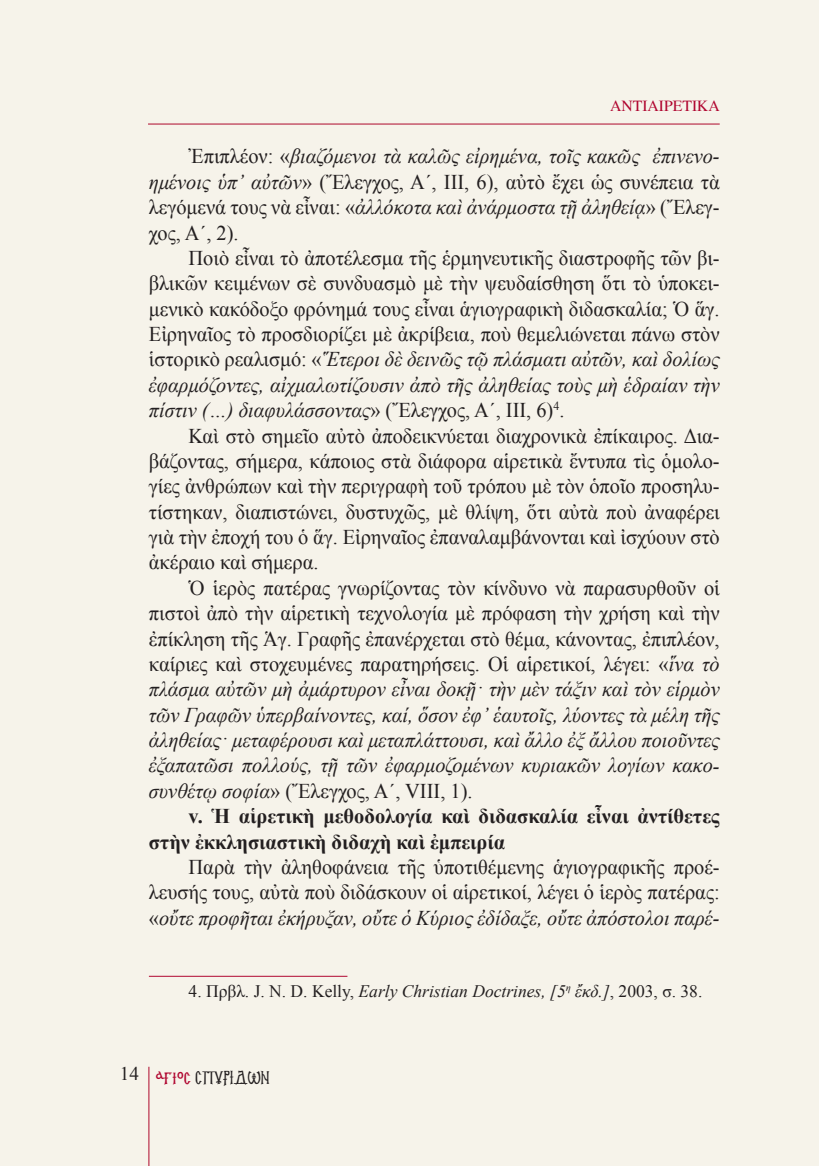
<style>
.page{position:relative;width:819px;height:1166px;background:#f6f3ea}
.page>*{position:absolute;margin:0;border:0;box-sizing:border-box;transform-origin:0 0}
.t1{font:21px/25.4px "Times New Roman";color:#231f20;text-align:justify}
.t2{font:italic 21px/25.4px "Times New Roman";color:#231f20;text-align:justify}
.t3{font:700 21px/25.4px "Times New Roman";color:#231f20}
.t4{font:italic 17.5px "Times New Roman";color:#231f20}
.t5{font:17.5px "PF Konstantinople";color:#231f20}
.t6{font:15.75px "Tempora LGC Uni";color:#b00630}
.s1{font-style:italic}
.s2{font-style:normal}
.s3{font-size:21px;color:#b00630}
</style>
<div class="page">
<hr style="left:148px;top:1067px;width:1px;height:99px;background:#ae082c">
<hr style="left:148px;top:124px;width:571px;height:1px;background:#ae082c">
<hr style="left:149px;top:976px;width:198px;height:1px;background:#b00630">
<p class="t6" style="left:610px;top:94px;width:111px">ΑΝΤΙΑΙΡΕΤΙΚΑ</p>
<p class="t1" style="left:149px;top:143px;width:572px;text-indent:40px">Ἐπιπλέον: «<span class="s1">βιαζόμενοι τὰ καλῶς εἰρημένα, τοῖς κακῶς ἐπινενο&shy;ημένοις ὑπ᾽ αὐτῶν</span>» (Ἔλεγχος, Α΄, ΙΙΙ, 6), αὐτὸ ἔχει ὡς συνέπεια τὰ λεγόμενά τους νὰ εἶναι: «<span class="s1">ἀλλόκοτα καὶ ἀνάρμοστα τῇ ἀληθείᾳ</span>» (Ἔλεγ&shy;χος, Α΄, 2).</p>
<p class="t1" style="left:149px;top:245px;width:572px;text-indent:40px">Ποιὸ εἶναι τὸ ἀποτέλεσμα τῆς ἑρμηνευτικῆς διαστροφῆς τῶν βι&shy;βλικῶν κειμένων σὲ συνδυασμὸ μὲ τὴν ψευδαίσθηση ὅτι τὸ ὑποκει&shy;μενικὸ κακόδοξο φρόνημά τους εἶναι ἁγιογραφικὴ διδασκαλία; Ὁ ἅγ.<br>Εἰρηναῖος τὸ προσδιορίζει μὲ ἀκρίβεια, ποὺ θεμελιώνεται πάνω στὸν ἱστορικὸ ρεαλισμό: «<span class="s1">Ἕτεροι δὲ δεινῶς τῷ πλάσματι αὐτῶν, καὶ δολίως ἐφαρμόζοντες, αἰχμαλωτίζουσιν ἀπὸ τῆς ἀληθείας τοὺς μὴ ἑδραίαν τὴν πίστιν (…) διαφυλάσσοντας</span>» (Ἔλεγχος, Α΄, ΙΙΙ, 6)<sup>4</sup>.</p>
<p class="t1" style="left:149px;top:422px;width:572px;text-indent:40px">Καὶ στὸ σημεῖο αὐτὸ ἀποδεικνύεται διαχρονικὰ ἐπίκαιρος. Δια&shy;βάζοντας, σήμερα, κάποιος στὰ διάφορα αἱρετικὰ ἔντυπα τὶς ὁμολο&shy;γίες ἀνθρώπων καὶ τὴν περιγραφὴ τοῦ τρόπου μὲ τὸν ὁποῖο προσηλυ&shy;τίστηκαν, διαπιστώνει, δυστυχῶς, μὲ θλίψη, ὅτι αὐτὰ ποὺ ἀναφέρει γιὰ τὴν ἐποχή του ὁ ἅγ. Εἰρηναῖος ἐπαναλαμβάνονται καὶ ἰσχύουν στὸ ἀκέραιο καὶ σήμερα.</p>
<p class="t2" style="left:149px;top:575px;width:572px;text-indent:40px"><span class="s2">Ὁ ἱερὸς πατέρας γνωρίζοντας τὸν κίνδυνο νὰ παρασυρθοῦν οἱ πιστοὶ ἀπὸ τὴν αἱρετικὴ τεχνολογία μὲ πρόφαση τὴν χρήση καὶ τὴν ἐπίκληση τῆς Ἁγ. Γραφῆς ἐπανέρχεται στὸ θέμα, κάνοντας, ἐπιπλέον, καίριες καὶ στοχευμένες παρατηρήσεις. Οἱ αἱρετικοί, λέγει: «</span>ἵνα τὸ πλάσμα αὐτῶν μὴ ἀμάρτυρον εἶναι δοκῇ· τὴν μὲν τάξιν καὶ τὸν εἱρμὸν τῶν Γραφῶν ὑπερβαίνοντες, καί, ὅσον ἐφ᾽ ἑαυτοῖς, λύοντες τὰ μέλη τῆς ἀληθείας· μεταφέρουσι καὶ μεταπλάττουσι, καὶ ἄλλο ἐξ ἄλλου ποιοῦντες ἐξαπατῶσι πολλούς, τῇ τῶν ἐφαρμοζομένων κυριακῶν λογίων κακο&shy;συνθέτῳ σοφία<span class="s2">» (Ἔλεγχος, Α΄, VΙΙΙ, 1).</span></p>
<p class="t3" style="left:149px;top:803px;width:572px;text-indent:40px">v. Ἡ αἱρετικὴ μεθοδολογία καὶ διδασκαλία εἶναι ἀντίθετες στὴν ἐκκλησιαστικὴ διδαχὴ καὶ ἐμπειρία</p>
<p class="t1" style="left:149px;top:854px;width:572px;text-indent:40px">Παρὰ τὴν ἀληθοφάνεια τῆς ὑποτιθέμενης ἁγιογραφικῆς προέ&shy;λευσής τους, αὐτὰ ποὺ διδάσκουν οἱ αἱρετικοί, λέγει ὁ ἱερὸς πατέρας: «<span class="s1">οὔτε προφῆται ἐκήρυξαν, οὔτε ὁ Κύριος ἐδίδαξε, οὔτε ἀπόστολοι παρέ-</span></p>
<p class="t4" style="left:189px;top:979px;width:515px"><span class="s2">4. Πρβλ. J. N. D. Kelly,</span> Early Christian Doctrines, [5<sup>η</sup> ἔκδ.]<span class="s2">, 2003, σ. 38.</span></p>
<p class="t5" style="left:120px;top:1066px;width:151px"><sup>14</sup> <span class="s3">αγιοσ</span> ΣΠΥΡΙΔΩΝ</p>
</div>
